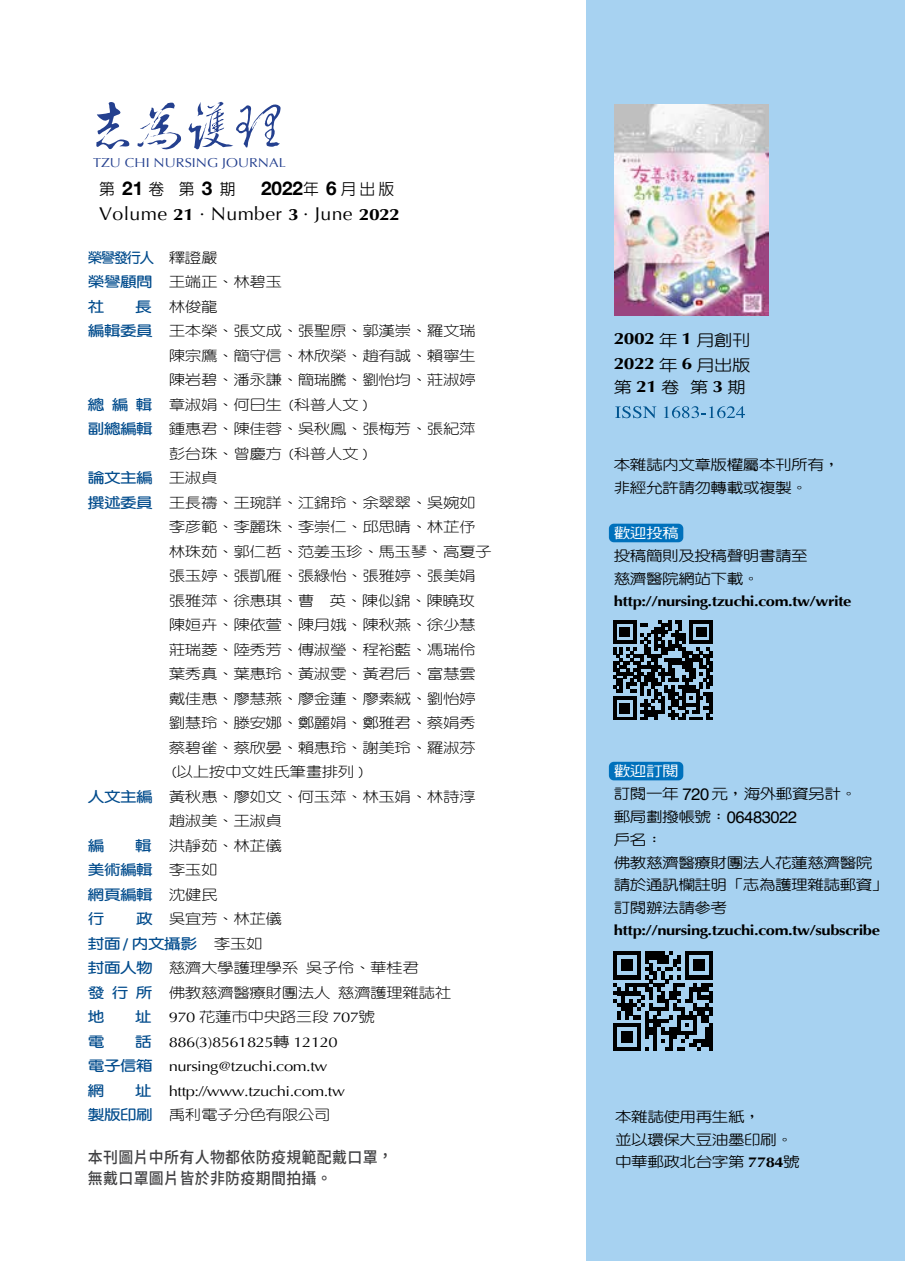
<style>
.page{position:relative;width:905px;height:1261px;background:#fff}
.page>*{position:absolute;margin:0;border:0;box-sizing:border-box;transform-origin:0 0}
.t1{font:700 18.9px "Helvetica Neue";color:#000}
.t2{font:18.38px "Optima";letter-spacing:.02em;color:#000;scale:1.06 1}
.t3{font:16.62px "Helvetica";letter-spacing:-.03em;color:#000}
.t4{font:700 16.45px/24.5px "Optima";letter-spacing:-.03em;color:#000;scale:1.18 1}
.t5{font:500 15.92px "Lin Gothic";color:#000}
.t6{font:500 15.75px "Source Han Sans TWHK";letter-spacing:.02em;color:#404042;scale:.95 1}
.t7{font:500 15.58px "Yen Round";color:#000;scale:1.18 1}
.t8{font:300 14.17px/24.5px "Yen Round";letter-spacing:-.03em;color:#000;scale:1.18 1}
.t9{font:500 14.17px/22.8px "Yen Round";letter-spacing:-.03em;color:#000;scale:1.18 1}
.t10{font:700 14.17px "Optima";letter-spacing:-.03em;color:#000;scale:1.18 1}
.t11{font:14.17px/24.5px "Optima";letter-spacing:-.03em;color:#000;scale:1.18 1}
.t12{font:700 14.17px/24.5px "Yen Round";letter-spacing:-.09em;color:#004b8c}
.t13{font:700 14.17px "Yen Round";letter-spacing:-.09em;color:#004b8c;scale:1.18 1}
.t14{font:14.17px "DF Hei Std W5";letter-spacing:-.03em;color:#fff;scale:1.18 1}
.t15{font:12.95px "Optima";color:#24408f;scale:1.11 1}
.s1{font-family:"Helvetica Neue";font-weight:700;font-size:18.9px}
.s2{font-family:"Lin Gothic";font-weight:500;font-size:15.92px}
.s3{font-weight:700;font-size:16.45px}
.s4{font-weight:300;color:#000}
.s5{font-weight:700;color:#004b8c}
.s6{font-family:"DF Hei Std W3";font-weight:400}
.s7{font-family:"Optima";font-weight:400}
.s8{font-family:"Yen Round";font-weight:700;color:#004b8c}
.s9{font-family:"Yen Round";font-weight:300}
.s10{font-family:"Optima";font-weight:700;font-size:16.45px}
.s11{font-family:"Helvetica";font-weight:400;font-size:16.62px}
.s12{font-family:"Yen Round";font-weight:500;font-size:14.17px}
.s13{font-family:"Optima";font-weight:700}
</style>
<div class="page">
<div style="left:586px;top:0;width:319px;height:1261px;background:#a7d2f1"></div>
<div style="left:609px;top:524px;width:74px;height:18px;background:#0071bc;border-radius:5px"></div>
<div style="left:609px;top:762px;width:74px;height:18px;background:#0071bc;border-radius:5px"></div>
<svg style="left:96px;top:102px;width:33px;height:47px"></svg>
<svg style="left:137px;top:102px;width:44px;height:47px"></svg>
<svg style="left:188px;top:101px;width:93px;height:49px"></svg>
<svg style="left:613px;top:951px;width:100px;height:99px"></svg>
<svg style="left:613px;top:620px;width:100px;height:99px"></svg>
<img style="left:614px;top:105px;width:154px;height:210px">
<svg style="left:615px;top:406px;width:41px;height:12px"></svg>
<svg style="left:664px;top:406px;width:81px;height:12px"></svg>
<p class="t15" style="left:93px;top:155px;width:175px">TZU CHI NURSING JOURNAL</p>
<p class="t5" style="left:99px;top:181px;width:138px">第<span class="s1">21</span> 卷 第<span class="s1">3</span>期</p>
<h1 class="t1" style="left:261px;top:173px;width:135px">2022<span class="s2">年</span> 6 <span class="s2">月出版</span></h1>
<p class="t2" style="left:99px;top:203px;width:285px">Volume <span class="s3">21</span> . Number <span class="s3">3</span> . June <span class="s3">2022</span></p>
<p class="t12" style="left:88px;top:245px;width:196px">榮譽發行人 <span class="s4">釋證嚴<br></span>榮譽顧問 <span class="s4">王端正、林碧玉</span>社</p>
<p class="t8" style="left:135px;top:294px;width:71px"><span class="s5">長</span> 林俊龍</p>
<p class="t8" style="left:88px;top:318px;width:330px"><span class="s5">編輯委員</span> 王本榮、張文成、張聖原、郭漢崇、羅文瑞</p>
<p class="t8" style="left:169px;top:343px;width:262px">陳宗鷹、簡守信、林欣榮、趙有誠、賴寧生</p>
<p class="t8" style="left:169px;top:367px;width:262px">陳岩碧、潘永謙、簡瑞騰、劉怡均、莊淑婷</p>
<p class="t8" style="left:88px;top:392px;width:241px"><span class="s5">總編輯</span> 章淑娟、何日生 (科普人文 )</p>
<p class="t8" style="left:88px;top:416px;width:330px"><span class="s5">副總編輯</span> 鍾惠君、陳佳蓉、吳秋鳳、張梅芳、張紀萍</p>
<p class="t8" style="left:169px;top:441px;width:173px">彭台珠、曾慶方 (科普人文 )</p>
<p class="t13" style="left:88px;top:471px;width:111px">論文主編 <span class="s4">王淑貞</span></p>
<p class="t8" style="left:88px;top:490px;width:330px"><span class="s5">撰述委員</span> 王長禱、王琬詳、江錦玲、余翠翠、吳婉如</p>
<p class="t8" style="left:169px;top:514px;width:262px">李彥範、李麗珠、李崇仁、邱思晴、林芷<span class="s6">伃</span></p>
<p class="t8" style="left:169px;top:539px;width:275px">林珠茹、郭仁哲、范姜玉珍、馬玉琴、高夏子</p>
<p class="t8" style="left:169px;top:563px;width:262px">張玉婷、張凱雁、張綠怡、張雅婷、張美娟</p>
<p class="t8" style="left:169px;top:588px;width:261px">張雅萍、徐惠琪、曹 英、陳似錦、陳曉玫</p>
<p class="t8" style="left:169px;top:612px;width:262px">陳姮卉、陳依萱、陳月娥、陳秋燕、徐少慧</p>
<p class="t8" style="left:169px;top:637px;width:262px">莊瑞菱、陸秀芳、傅淑瑩、程裕藍、馮瑞伶</p>
<p class="t8" style="left:169px;top:661px;width:262px">葉秀真、葉惠玲、黃淑雯、黃君后、富慧雲</p>
<p class="t8" style="left:169px;top:686px;width:262px">戴佳惠、廖慧燕、廖金蓮、廖素絨、劉怡婷</p>
<p class="t8" style="left:169px;top:710px;width:262px">劉慧玲、滕安娜、鄭麗娟、鄭雅君、蔡娟秀</p>
<p class="t8" style="left:169px;top:735px;width:262px">蔡碧雀、蔡欣晏、賴惠玲、謝美玲、羅淑芬</p>
<p class="t8" style="left:169px;top:759px;width:169px">(以上按中文姓氏筆畫排列 )</p>
<p class="t8" style="left:88px;top:784px;width:330px"><span class="s5">人文主編</span> 黃秋惠、廖如文、何玉萍、林玉娟、林詩淳</p>
<p class="t8" style="left:169px;top:808px;width:98px">趙淑美、王淑貞</p>
<p class="t13" style="left:88px;top:838px;width:16px">編</p>
<p class="t8" style="left:88px;top:833px;width:309px;text-indent:47px"><span class="s5">輯</span> 洪靜茹、林芷儀<br><span class="s5">美術編輯</span> 李玉如<br><span class="s5">網頁編輯</span> 沈健民<br><span class="s5">行　　政</span> 吳宜芳、林芷儀<br><span class="s5">封面/內文攝影</span> 李玉如<br><span class="s5">封面人物</span> 慈濟大學護理學系吳子伶、華桂君<br><span class="s5">發行所</span> 佛教慈濟醫療財團法人慈濟護理雜誌社<span class="s5">地</span></p>
<p class="t8" style="left:135px;top:1004px;width:205px"><span class="s5">址</span> <span class="s7">970</span> 花蓮市中央路三段 <span class="s7">707</span>號</p>
<p class="t11" style="left:88px;top:1030px;width:213px;text-indent:47px"><span class="s8">話</span> 886(3)8561825<span class="s9">轉</span> 12120<span class="s8">電子信箱</span> nursing@tzuchi.com.tw</p>
<p class="t13" style="left:88px;top:1083px;width:16px">網</p>
<p class="t11" style="left:135px;top:1079px;width:179px"><span class="s8">址</span> http://www.tzuchi.com.tw</p>
<p class="t8" style="left:88px;top:1103px;width:207px"><span class="s5">製版印刷</span> 禹利電子分色有限公司</p>
<p class="t13" style="left:88px;top:1034px;width:16px">電</p>
<p class="t4" style="left:614px;top:327px;width:117px">2002 <sub>年</sub> 1 <sub>月創刊<br></sub>2022 <sub>年</sub> 6 <sub>月出版</sub></p>
<p class="t7" style="left:614px;top:379px;width:113px">第<span class="s10">21</span> 卷第<span class="s10">3</span> 期</p>
<p class="t9" style="left:614px;top:454px;width:193px">本雜誌內文章版權屬本刊所有，非經允許請勿轉載或複製。</p>
<p class="t14" style="left:614px;top:525px;width:57px">歡迎投稿</p>
<p class="t9" style="left:614px;top:545px;width:166px">投稿簡則及投稿聲明書請至慈濟醫院網站下載。</p>
<p class="t10" style="left:614px;top:593px;width:203px">http://nursing.tzuchi.com.tw/write</p>
<p class="t14" style="left:614px;top:763px;width:57px">歡迎訂閱</p>
<p class="t9" style="left:614px;top:782px;width:208px">訂閱一年 <span class="s11">720</span> 元，海外郵資另計。</p>
<p class="t3" style="left:614px;top:804px;width:185px"><span class="s12">郵局劃撥帳號：</span>06483022</p>
<p class="t9" style="left:614px;top:828px;width:234px">戶名：<br>佛教慈濟醫療財團法人花蓮慈濟醫院請於通訊欄註明「志為護理雜誌郵資」訂閱辦法請參考</p>
<p class="t10" style="left:614px;top:922px;width:227px">http://nursing.tzuchi.com.tw/subscribe</p>
<p class="t9" style="left:615px;top:1105px;width:152px">本雜誌使用再生紙，<br>並以環保大豆油墨印刷。</p>
<p class="t6" style="left:88px;top:1148px;width:322px">本刊圖片中所有人物都依防疫規範配戴口罩，</p>
<p class="t9" style="left:615px;top:1150px;width:158px">中華郵政北台字第 <span class="s13">7784</span>號</p>
<p class="t6" style="left:88px;top:1169px;width:258px">無戴口罩圖片皆於非防疫期間拍攝。</p>
</div>
